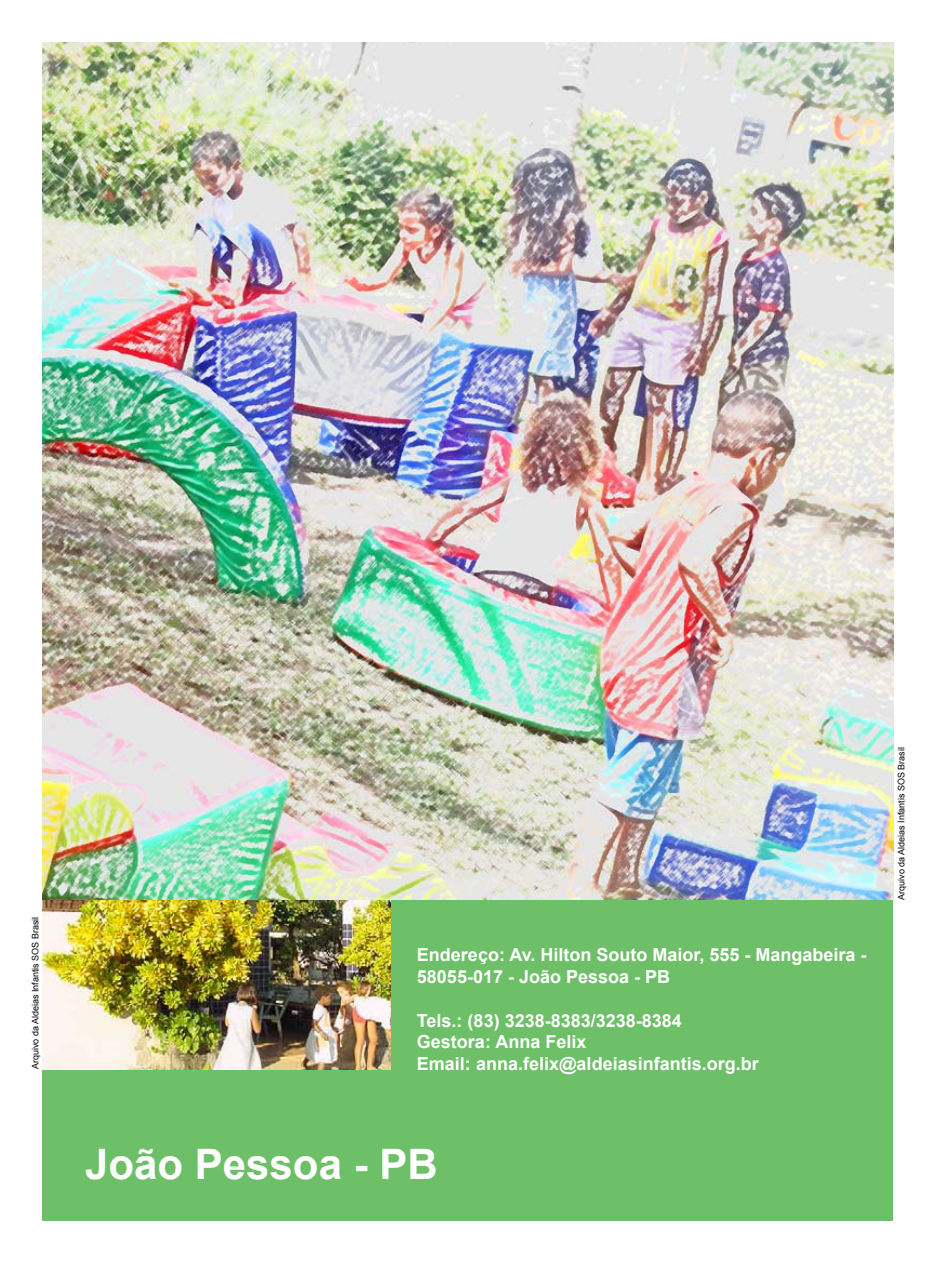
<style>
.page{position:relative;width:936px;height:1263px;background:#fff}
.page>*{position:absolute;margin:0;border:0;box-sizing:border-box;transform-origin:0 0}
.t1{font:700 42px "Arial";color:#fff}
.t2{font:700 18px/21.8px "Arial";color:#fff}
.t3{font:9px "Arial";color:#000}
</style>
<div class="page">
<div style="left:42px;top:1200px;width:21px;height:20px;background:#6dc067"></div>
<div style="left:43px;top:900px;width:850px;height:320px;background:#6dc067"></div>
<img style="left:43px;top:43px;width:850px;height:857px">
<img style="left:43px;top:900px;width:347px;height:169px">
<p class="t3" style="left:29px;top:1069px;width:154px;rotate:-90deg">Arquivo da Aldeias Infantis SOS Brasil</p>
<p class="t2" style="left:417px;top:945px;width:451px">Endereço: Av. Hilton Souto Maior, 555 - Mangabeira -<br>58055-017 - João Pessoa - PB</p>
<p class="t2" style="left:417px;top:1010px;width:343px">Tels.: (83) 3238-8383/3238-8384<br>Gestora: Anna Felix<br>Email: anna.felix@aldeiasinfantis.org.br</p>
<h1 class="t1" style="left:85px;top:1136px;width:354px">João Pessoa - PB</h1>
<p class="t3" style="left:895px;top:900px;width:154px;rotate:-90deg">Arquivo da Aldeias Infantis SOS Brasil</p>
</div>
